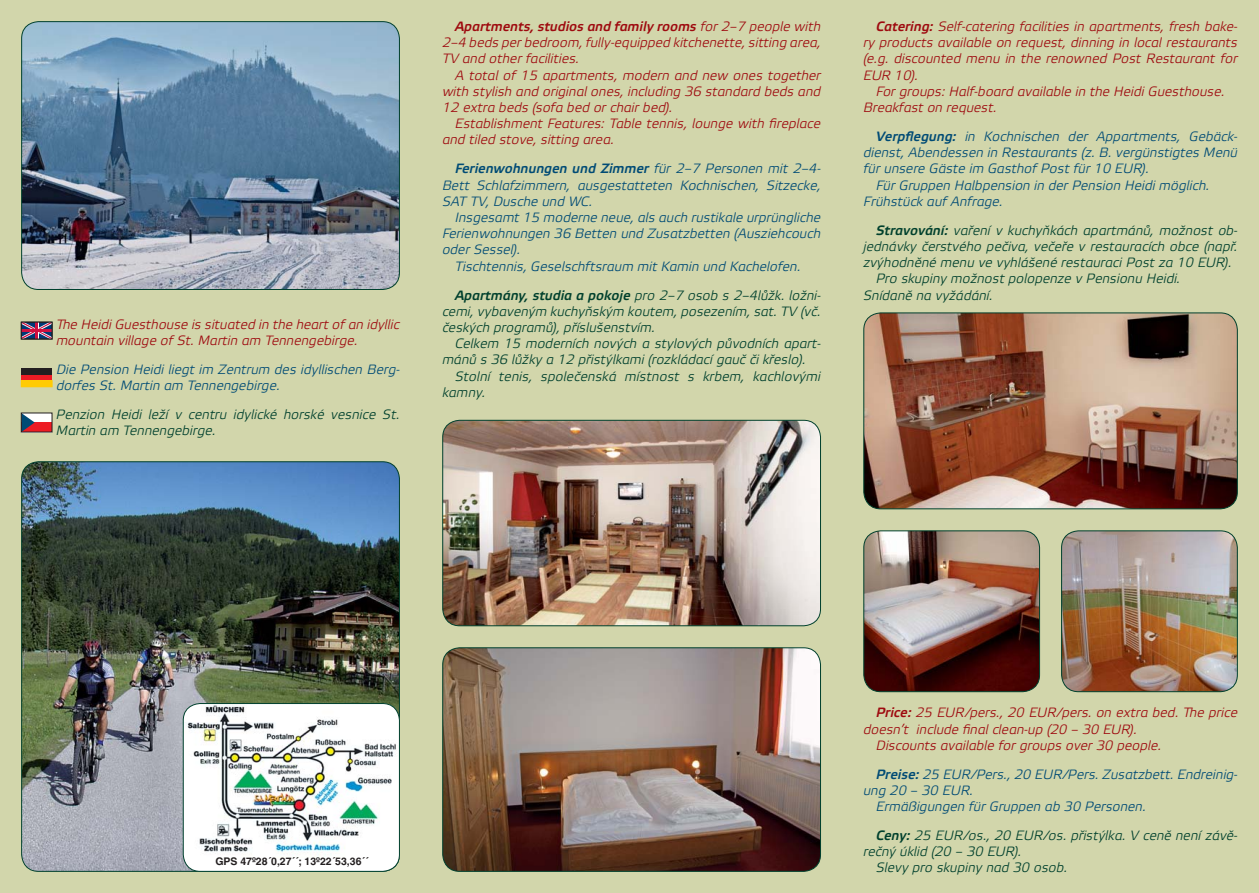
<style>
.page{position:relative;width:1259px;height:893px;background:#d2d6ab}
.page>*{position:absolute;margin:0;border:0;box-sizing:border-box;transform-origin:0 0}
.t1{font:italic 13.5px/16.2px "Etelka Light Pro";color:#9e0a0f}
.t2{font:italic 13.5px/16.2px "Etelka Light Pro";color:#004b75}
.t3{font:italic 13.5px/16.2px "Etelka Light Pro";color:#00402d}
.t4{font:700 10.5px "Helvetica CE";color:#231f20}
.s1{font-weight:700}
.s2{font-weight:700;color:#00402d}
.s3{color:#00402d}
</style>
<div class="page">
<img style="left:22px;top:22px;width:377px;height:267px;border-radius:17px">
<div style="left:21px;top:21px;width:379px;height:269px;border:1px solid #00402d;border-radius:17px"></div>
<img style="left:864px;top:313px;width:373px;height:196px;border-radius:17px">
<div style="left:863px;top:313px;width:374px;height:196px;border:1px solid #00402d;border-radius:17px"></div>
<img style="left:864px;top:531px;width:175px;height:161px;border-radius:17px">
<div style="left:863px;top:530px;width:177px;height:162px;border:1px solid #00402d;border-radius:17px"></div>
<img style="left:1061px;top:531px;width:176px;height:161px;border-radius:17px">
<div style="left:1061px;top:530px;width:176px;height:162px;border:1px solid #00402d;border-radius:17px"></div>
<img style="left:443px;top:420px;width:377px;height:206px;border-radius:17px">
<div style="left:442px;top:420px;width:379px;height:206px;border:1px solid #00402d;border-radius:17px"></div>
<img style="left:443px;top:648px;width:377px;height:223px;border-radius:17px">
<div style="left:442px;top:647px;width:379px;height:225px;border:1px solid #00402d;border-radius:17px"></div>
<img style="left:22px;top:462px;width:377px;height:409px;border-radius:17px">
<div style="left:183px;top:703px;width:216px;height:168px;background:#fff;border-radius:17px"></div>
<img style="left:183px;top:703px;width:216px;height:152px">
<div style="left:183px;top:703px;width:217px;height:169px;border:1px solid #00402d;border-radius:17px"></div>
<div style="left:21px;top:413px;width:31px;height:19px;background:#fff"></div>
<div style="left:21px;top:422px;width:31px;height:10px;background:#ed1c24"></div>
<svg style="left:23px;top:415px;width:12px;height:15px"></svg>
<svg style="left:23px;top:324px;width:27px;height:13px"></svg>
<div style="left:21px;top:322px;width:31px;height:17px;border:1px solid #231f20"></div>
<svg style="left:21px;top:374px;width:31px;height:7px"></svg>
<div style="left:21px;top:368px;width:31px;height:6px;background:#231f20"></div>
<div style="left:21px;top:381px;width:31px;height:6px;background:#ffcb04"></div>
<p class="t1" style="left:56px;top:317px;width:345px;text-indent:14px">e Heidi Guesthouse is situated in the heart of an idyllic mountain village of St. Martin am Tennengebirge.</p>
<p class="t2" style="left:56px;top:363px;width:345px">Die Pension Heidi liegt im Zentrum des idyllischen Berg&shy;dorfes St. Martin am Tennengebirge.</p>
<p class="t3" style="left:56px;top:408px;width:345px">Penzion Heidi leží v centru idylické horské vesnice St.<br>Martin am Tennengebirge.</p>
<p class="t1" style="left:442px;top:20px;width:380px;text-align:justify;text-indent:13px"><span class="s1">Apartments, studios and family rooms</span> for 2–7 people with 2–4 beds per bedroom, fully-equipped kitchenette, sitting area, TV and other facilities.</p>
<p class="t1" style="left:442px;top:68px;width:380px;text-align:justify;text-indent:13px">A total of 15 apartments, modern and new ones together with stylish and original ones, including 36 standard beds and 12 extra beds (sofa bed or chair bed).</p>
<p class="t1" style="left:442px;top:117px;width:380px;text-indent:13px">Establishment Features: Table tennis, lounge with fireplace and tiled stove, sitting area.</p>
<p class="t2" style="left:442px;top:162px;width:380px;text-align:justify;text-indent:13px"><span class="s1">Ferienwohnungen und Zimmer</span> für 2–7 Personen mit 2–4- Bett Schlafzimmern, ausgestatteten Kochnischen, Sitzecke, SAT TV, Dusche und WC.</p>
<p class="t2" style="left:442px;top:211px;width:380px;text-align:justify;text-indent:13px">Insgesamt 15 moderne neue, als auch rustikale urprüngliche Ferienwohnungen 36 Betten und Zusatzbetten (Ausziehcouch oder Sessel).</p>
<p class="t2" style="left:455px;top:253px;width:367px;line-height:29px">Tischtennis, Geselschftsraum mit Kamin und Kachelofen.<br><span class="s2">Apartmány, studia a pokoje</span> <span class="s3">pro 2–7 osob s 2–4lůžk. ložni-</span></p>
<p class="t3" style="left:442px;top:304px;width:380px">cemi, vybaveným kuchyňským koutem, posezením, sat. TV (vč. českých programů), příslušenstvím.</p>
<p class="t3" style="left:442px;top:337px;width:380px;text-indent:13px">Celkem 15 moderních nových a stylových původních apart&shy;mánů s 36 lůžky a 12 přistýlkami (rozkládací gauč či křeslo).</p>
<p class="t3" style="left:442px;top:369px;width:380px;text-indent:13px">Stolní tenis, společenská místnost s krbem, kachlovými kamny.</p>
<p class="t1" style="left:863px;top:20px;width:376px;text-align:justify;text-indent:13px"><span class="s1">Catering:</span> Self-catering facilities in apartments, fresh bake&shy;ry products available on request, dinning in local restaurants (e.g. discounted menu in the renowned Post Restaurant for EUR 10).</p>
<p class="t1" style="left:863px;top:85px;width:363px;text-indent:13px">For groups: Half-board available in the Heidi Guesthouse.<br>Breakfast on request.</p>
<p class="t2" style="left:876px;top:130px;width:363px"><span class="s1">Verpflegung:</span> in Kochnischen der Appartments, Gebäck-</p>
<p class="t2" style="left:863px;top:146px;width:376px">dienst, Abendessen in Restaurants (z. B. vergünstigtes Menü</p>
<p class="t2" style="left:863px;top:162px;width:287px">für unsere Gäste im Gasthof Post für 10 EUR).</p>
<p class="t2" style="left:876px;top:178px;width:335px">Für Gruppen Halbpension in der Pension Heidi möglich.</p>
<p class="t2" style="left:863px;top:195px;width:141px">Frühstück auf Anfrage.</p>
<p class="t3" style="left:876px;top:223px;width:363px"><span class="s1">Stravování:</span> vaření v kuchyňkách apartmánů, možnost ob-</p>
<p class="t3" style="left:863px;top:240px;width:376px">jednávky čerstvého pečiva, večeře v restauracích obce (např.</p>
<p class="t3" style="left:863px;top:256px;width:370px">zvýhodněné menu ve vyhlášené restauraci Post za 10 EUR).</p>
<p class="t3" style="left:876px;top:272px;width:306px">Pro skupiny možnost polopenze v Pensionu Heidi.</p>
<p class="t3" style="left:863px;top:288px;width:131px">Snídaně na vyžádání.</p>
<p class="t4" style="left:215px;top:858px;width:155px">GPS 47º28´0,27´´; 13º22´53,36´´</p>
<p class="t1" style="left:876px;top:706px;width:304px"><span class="s1">Price:</span> 25 EUR/pers., 20 EUR/pers. on extra bed.</p>
<p class="t1" style="left:1197px;top:706px;width:42px">e price</p>
<p class="t1" style="left:876px;top:722px;width:287px;text-indent:-13px">doesn’t include final clean-up (20 – 30 EUR).<br>Discounts available for groups over 30 people.</p>
<p class="t2" style="left:876px;top:767px;width:363px"><span class="s1">Preise:</span> 25 EUR/Pers., 20 EUR/Pers. Zusatzbett. Endreinig-</p>
<p class="t2" style="left:863px;top:784px;width:111px">ung 20 – 30 EUR.</p>
<p class="t2" style="left:876px;top:800px;width:271px">Ermäßigungen für Gruppen ab 30 Personen.</p>
<p class="t3" style="left:876px;top:829px;width:363px"><span class="s1">Ceny:</span> 25 EUR/os., 20 EUR/os. přistýlka. V ceně není závě-</p>
<p class="t3" style="left:863px;top:845px;width:160px">rečný úklid (20 – 30 EUR).</p>
<p class="t3" style="left:876px;top:861px;width:193px">Slevy pro skupiny nad 30 osob.</p>
</div>
